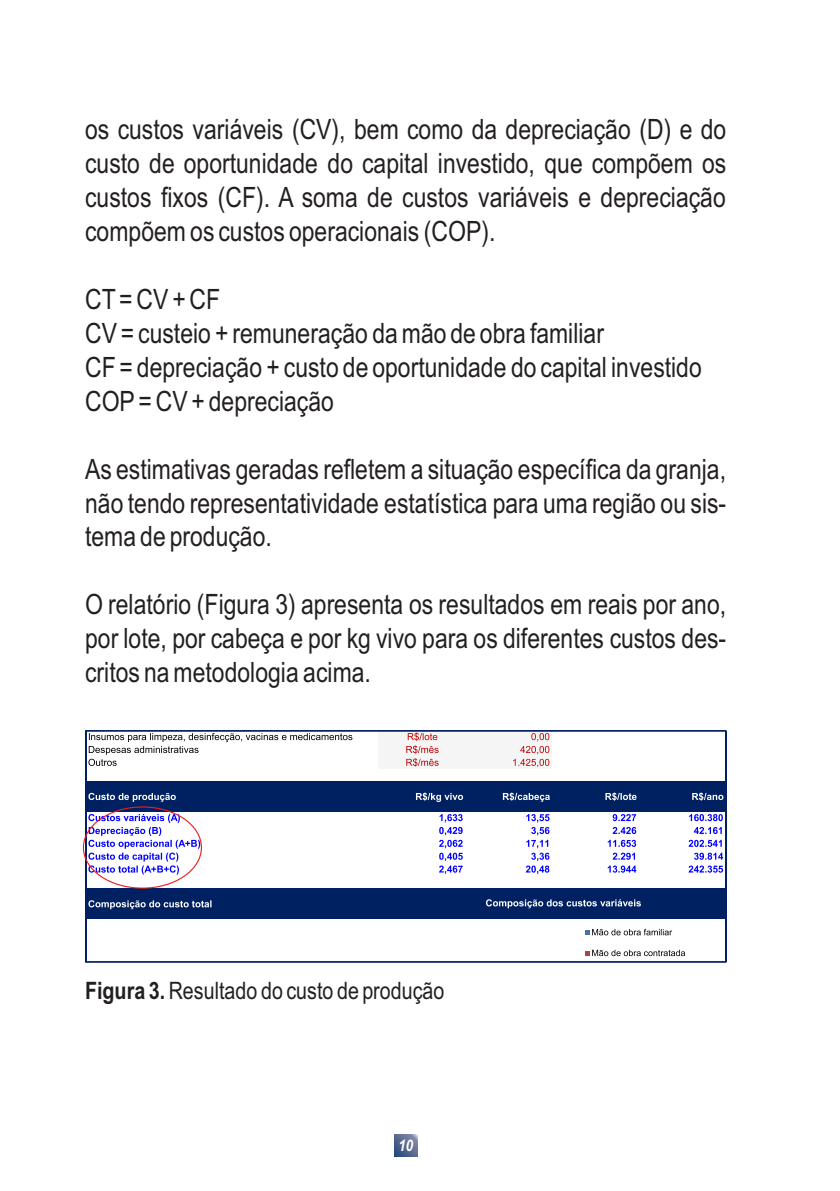
<style>
.page{position:relative;width:840px;height:1191px;background:#fff}
.page>*{position:absolute;margin:0;border:0;box-sizing:border-box;transform-origin:0 0}
.t1{font:28px/34px "Arial Narrow";color:#231f20;text-align:justify}
.t2{font:24px "Arial Narrow";color:#231f20}
.t3{font:italic 700 16px "Arial Narrow";color:#fff}
.s1{font-weight:700}
</style>
<div class="page">
<div style="left:378px;top:729px;width:173px;height:13px;background:#f5f5f5"></div>
<div style="left:378px;top:742px;width:173px;height:13px;background:#f5f5f5"></div>
<div style="left:378px;top:755px;width:173px;height:13px;background:#f5f5f5"></div>
<div style="left:86px;top:781px;width:639px;height:30px;background:#002161"></div>
<div style="left:86px;top:888px;width:639px;height:30px;background:#002161"></div>
<svg style="left:88px;top:731px;width:264px;height:35px"></svg>
<svg style="left:406px;top:731px;width:32px;height:36px"></svg>
<svg style="left:507px;top:731px;width:42px;height:36px"></svg>
<svg style="left:88px;top:793px;width:88px;height:9px"></svg>
<svg style="left:416px;top:792px;width:47px;height:10px"></svg>
<svg style="left:502px;top:792px;width:47px;height:10px"></svg>
<svg style="left:605px;top:792px;width:31px;height:9px"></svg>
<svg style="left:692px;top:792px;width:31px;height:9px"></svg>
<svg style="left:612px;top:814px;width:23px;height:7px"></svg>
<svg style="left:689px;top:814px;width:33px;height:7px"></svg>
<svg style="left:612px;top:827px;width:24px;height:7px"></svg>
<svg style="left:693px;top:827px;width:28px;height:7px"></svg>
<svg style="left:607px;top:840px;width:28px;height:19px"></svg>
<svg style="left:688px;top:840px;width:34px;height:19px"></svg>
<svg style="left:88px;top:814px;width:112px;height:60px"></svg>
<svg style="left:439px;top:814px;width:23px;height:60px"></svg>
<svg style="left:525px;top:814px;width:24px;height:60px"></svg>
<svg style="left:607px;top:865px;width:29px;height:7px"></svg>
<svg style="left:688px;top:865px;width:34px;height:7px"></svg>
<svg style="left:88px;top:900px;width:123px;height:9px"></svg>
<svg style="left:486px;top:899px;width:154px;height:9px"></svg>
<hr style="left:85px;top:330px;width:2px;height:834px;background:#002161">
<hr style="left:724px;top:332px;width:2px;height:832px;background:#002161">
<svg style="left:585px;top:929px;width:86px;height:6px"></svg>
<svg style="left:585px;top:949px;width:99px;height:7px"></svg>
<div style="left:82px;top:962px;width:647px;height:229px;background:#fff"></div>
<div style="left:82px;top:264px;width:647px;height:467px;background:#fff"></div>
<svg style="left:394px;top:1134px;width:23px;height:23px"></svg>
<hr style="left:85px;top:730px;width:641px;height:1px;background:#001f63">
<hr style="left:85px;top:961px;width:641px;height:1px;background:#001f63">
<p class="t1" style="left:85px;top:115px;width:642px">os custos variáveis (CV), bem como da depreciação (D) e do custo de oportunidade do capital investido, que compõem os custos fixos (CF). A soma de custos variáveis e depreciação compõem os custos operacionais (COP).</p>
<p class="t1" style="left:85px;top:285px;width:618px;text-align:left">CT= CV + CF<br>CV = custeio + remuneração da mão de obra familiar<br>CF = depreciação + custo de oportunidade do capital investido COP= CV + depreciação</p>
<p class="t1" style="left:85px;top:454px;width:642px">As estimativas geradas refletem a situação específica da granja, não tendo representatividade estatística para uma região ou sis&shy;tema de produção.</p>
<p class="t1" style="left:85px;top:590px;width:642px">O relatório (Figura 3) apresenta os resultados em reais por ano, por lote, por cabeça e por kg vivo para os diferentes custos des&shy;critos na metodologia acima.</p>
<p class="t2" style="left:85px;top:981px;width:360px"><span class="s1">Figura 3.</span> Resultado do custo de produção</p>
<p class="t3" style="left:398px;top:1139px;width:16px">10</p>
</div>
